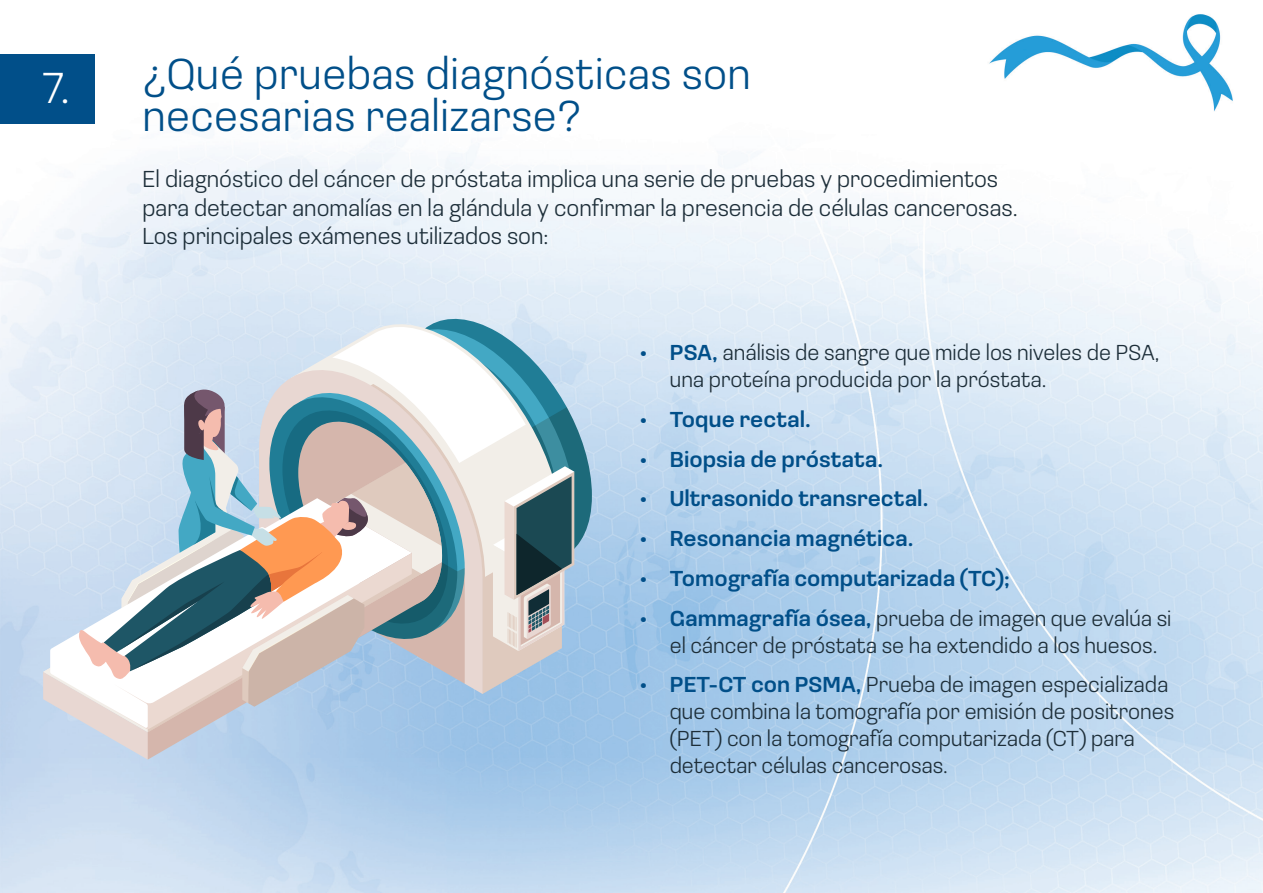
<style>
.page{position:relative;width:1263px;height:893px;background:#fff}
.page>*{position:absolute;margin:0;border:0;box-sizing:border-box;transform-origin:0 0}
.t1{font:300 45px/42px "Loos Normal";letter-spacing:.01em;color:#014f89}
.t2{font:300 45px "Loos Normal";color:#fff}
.t3{font:300 24px/28.5px "Loos Normal";color:#1d2e39}
.t4{font:300 22.5px/27px "Loos Normal";color:#1d2e39}
.t5{font:500 22.5px "Loos Normal";color:#014f89}
.s1{font-weight:500;color:#014f89}
</style>
<div class="page">
<img style="left:0;top:14px;width:1263px;height:879px">
<div style="left:0;top:54px;width:94px;height:69px;background:#014f89"></div>
<svg style="left:43px;top:562px;width:54px;height:198px;background:#c6d8ec"></svg>
<svg style="left:50px;top:527px;width:47px;height:202px;fill:#cedbf0"></svg>
<svg style="left:97px;top:707px;width:368px;height:53px;background:#b7cbe1"></svg>
<svg style="left:79px;top:323px;width:513px;height:384px;background:#b8c4ca"></svg>
<p class="t2" style="left:42px;top:57px;width:30px">7.</p>
<p class="t1" style="left:142px;top:51px;width:610px">¿Qué pruebas diagnósticas son necesarias realizarse?</p>
<p class="t3" style="left:142px;top:164px;width:877px">El diagnóstico del cáncer de próstata implica una serie de pruebas y procedimientos para detectar anomalías en la glándula y confirmar la presencia de células cancerosas.<br>Los principales exámenes utilizados son:</p>
<p class="t4" style="left:670px;top:338px;width:491px;text-indent:-30px"><span class="s1">• PSA,</span> análisis de sangre que mide los niveles de PSA, una proteína producida por la próstata.</p>
<p class="t5" style="left:640px;top:403px;width:172px">• Toque rectal.</p>
<p class="t5" style="left:640px;top:443px;width:245px">• Biopsia de próstata.</p>
<p class="t5" style="left:640px;top:483px;width:290px">• Ultrasonido transrectal.</p>
<p class="t5" style="left:640px;top:522px;width:275px">• Resonancia magnética.</p>
<p class="t5" style="left:640px;top:562px;width:371px">• Tomografía computarizada (TC);</p>
<p class="t4" style="left:670px;top:603px;width:503px;text-indent:-30px"><span class="s1">• Gammagrafía ósea,</span> prueba de imagen que evalúa si el cáncer de próstata se ha extendido a los huesos.</p>
<p class="t4" style="left:670px;top:670px;width:506px;text-indent:-30px"><span class="s1">• PET-CT con PSMA,</span> Prueba de imagen especializada que combina la tomografía por emisión de positrones (PET) con la tomografía computarizada (CT) para detectar células cancerosas.</p>
</div>
